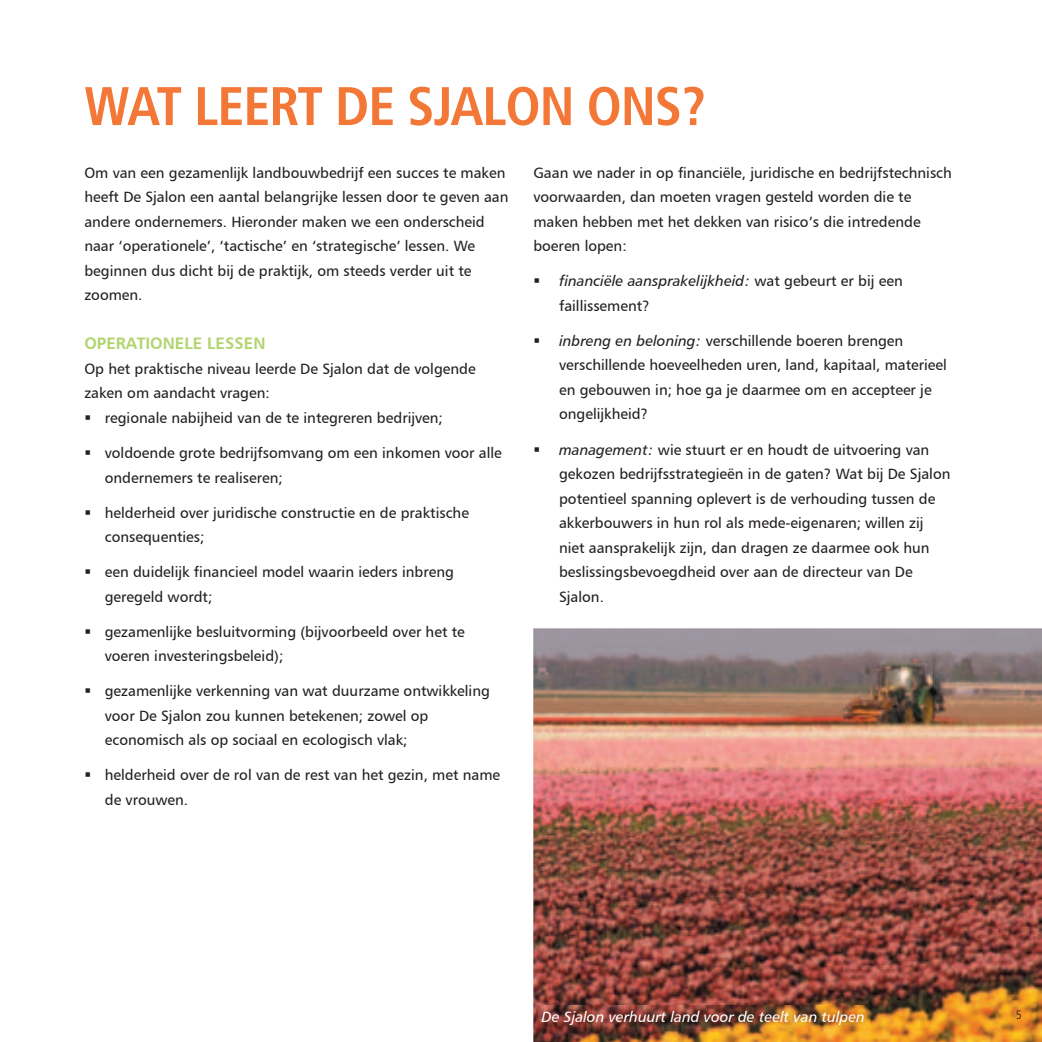
<style>
.page{position:relative;width:1042px;height:1042px;background:#fff}
.page>*{position:absolute;margin:0;border:0;box-sizing:border-box;transform-origin:0 0}
.t1{font:700 condensed 54.25px "Frutiger";letter-spacing:-.02em;color:#f37736}
.t2{font:16.62px "Humanist 777 BT Bold B";color:#b1d46d}
.t3{font:14.88px/24.5px "Humanist 777 BT Roman B";color:#231f20}
.t4{font:14.88px "Humanist 777 BT Italic B";color:#231f20}
.t5{font:14.88px "Humanist 777 BT Italic B";color:#fff}
.t6{font:300 condensed 12.25px "Frutiger";color:#231f20}
.s1{font-family:"Humanist 777 BT Roman B"}
.s2{font-family:"Humanist 777 BT Italic B"}
</style>
<div class="page">
<img style="left:533px;top:628px;width:509px;height:414px">
<img style="left:536px;top:1006px;width:333px;height:24px">
<h1 class="t1" style="left:84px;top:74px;width:623px">WAT LEERT DE SJALON ONS?</h1>
<p class="t3" style="left:84px;top:160px;width:426px">Om van een gezamenlijk landbouwbedrijf een succes te maken heeft De Sjalon een aantal belangrijke lessen door te geven aan andere ondernemers. Hieronder maken we een onderscheid naar ‘operationele’, ‘tactische’ en ‘strategische’ lessen. We beginnen dus dicht bij de praktijk, om steeds verder uit te zoomen.</p>
<p class="t2" style="left:84px;top:333px;width:183px">OPERATIONELE LESSEN</p>
<p class="t3" style="left:84px;top:356px;width:393px">Op het praktische niveau leerde De Sjalon dat de volgende zaken om aandacht vragen:</p>
<p class="t3" style="left:84px;top:405px;width:360px">▪ regionale nabijheid van de te integreren bedrijven;</p>
<p class="t3" style="left:105px;top:440px;width:398px;text-indent:-20px">▪ voldoende grote bedrijfsomvang om een inkomen voor alle ondernemers te realiseren;</p>
<p class="t3" style="left:105px;top:500px;width:366px;text-indent:-20px">▪ helderheid over juridische constructie en de praktische consequenties;</p>
<p class="t3" style="left:105px;top:559px;width:351px;text-indent:-20px">▪ een duidelijk financieel model waarin ieders inbreng geregeld wordt;</p>
<p class="t3" style="left:105px;top:619px;width:361px;text-indent:-20px">▪ gezamenlijke besluitvorming (bijvoorbeeld over het te voeren investeringsbeleid);</p>
<p class="t3" style="left:105px;top:678px;width:386px;text-indent:-20px">▪ gezamenlijke verkenning van wat duurzame ontwikkeling voor De Sjalon zou kunnen betekenen; zowel op economisch als op sociaal en ecologisch vlak;</p>
<p class="t3" style="left:105px;top:762px;width:397px;text-indent:-20px">▪ helderheid over de rol van de rest van het gezin, met name de vrouwen.</p>
<p class="t3" style="left:533px;top:160px;width:420px">Gaan we nader in op financiële, juridische en bedrijfstechnisch voorwaarden, dan moeten vragen gesteld worden die te maken hebben met het dekken van risico’s die intredende boeren lopen:</p>
<p class="t4" style="left:533px;top:272px;width:371px">▪ financiële aansprakelijkheid: <span class="s1">wat gebeurt er bij een</span></p>
<p class="t3" style="left:559px;top:293px;width:92px">faillissement?</p>
<p class="t3" style="left:559px;top:328px;width:389px;text-indent:-26px">▪ <span class="s2">inbreng en beloning:</span> verschillende boeren brengen verschillende hoeveelheden uren, land, kapitaal, materieel en gebouwen in; hoe ga je daarmee om en accepteer je ongelijkheid?</p>
<p class="t3" style="left:559px;top:437px;width:393px;text-indent:-26px">▪ <span class="s2">management:</span> wie stuurt er en houdt de uitvoering van gekozen bedrijfsstrategieën in de gaten? Wat bij De Sjalon potentieel spanning oplevert is de verhouding tussen de akkerbouwers in hun rol als mede-eigenaren; willen zij niet aansprakelijk zijn, dan dragen ze daarmee ook hun beslissingsbevoegdheid over aan de directeur van De Sjalon.</p>
<p class="t5" style="left:541px;top:1007px;width:325px">De Sjalon verhuurt land voor de teelt van tulpen</p>
<p class="t6" style="left:1015px;top:1008px;width:7px">5</p>
</div>
